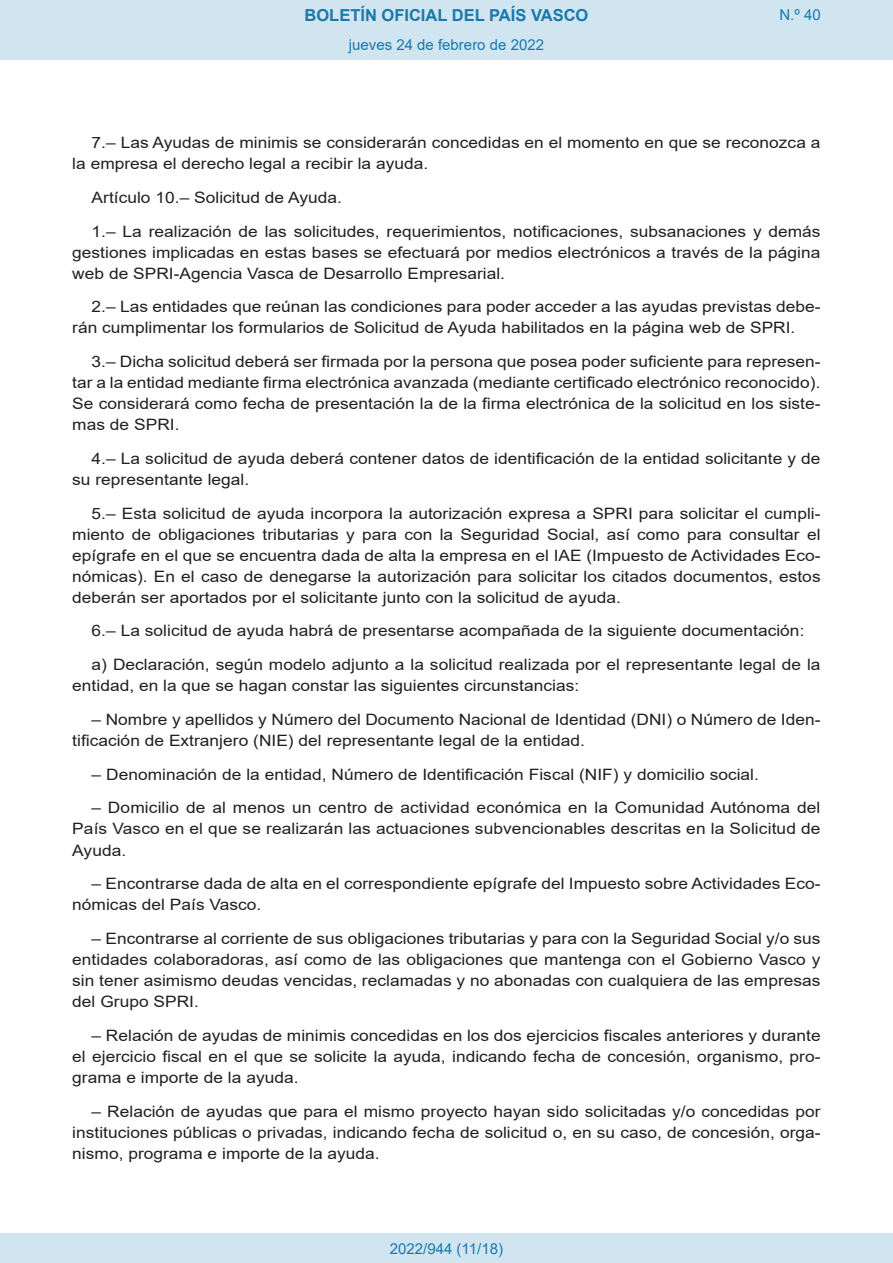
<style>
.page{position:relative;width:893px;height:1263px;background:#fff}
.page>*{position:absolute;margin:0;border:0;box-sizing:border-box;transform-origin:0 0}
.t1{font:700 16.5px "Arial";color:#1879ad}
.BOPVDetalle{font:15.6px/21px "Arial";color:#231f20;text-align:justify;scale:1.11 1}
.Paginacion_Centro{font:15px "Arial";color:#1879ad}
</style>
<div class="page">
<div style="left:0;top:0;width:893px;height:60px;background:#d0e5f0"></div>
<div style="left:0;top:1233px;width:893px;height:30px;background:#d0e5f0"></div>
<p class="t1" style="left:305px;top:3px;width:285px">BOLETÍN OFICIAL DEL PAÍS VASCO</p>
<p class="Paginacion_Centro" style="left:349px;top:35px;width:197px">jueves 24 de febrero de 2022</p>
<p class="Paginacion_Centro" style="left:779px;top:5px;width:43px">N.º 40</p>
<p class="BOPVDetalle" style="left:72px;top:132px;width:675px;text-indent:19px">7.– Las Ayudas de minimis se considerarán concedidas en el momento en que se reconozca a la empresa el derecho legal a recibir la ayuda.</p>
<p class="BOPVDetalle" style="left:92px;top:187px;width:227px">Artículo 10.– Solicitud de Ayuda.</p>
<p class="BOPVDetalle" style="left:72px;top:221px;width:676px;text-indent:19px">1.– La realización de las solicitudes, requerimientos, notificaciones, subsanaciones y demás gestiones implicadas en estas bases se efectuará por medios electrónicos a través de la página web de SPRI-Agencia Vasca de Desarrollo Empresarial.</p>
<p class="BOPVDetalle" style="left:72px;top:296px;width:676px;text-indent:19px">2.– Las entidades que reúnan las condiciones para poder acceder a las ayudas previstas debe&shy;rán cumplimentar los formularios de Solicitud de Ayuda habilitados en la página web de SPRI.</p>
<p class="BOPVDetalle" style="left:72px;top:351px;width:676px;text-indent:19px">3.– Dicha solicitud deberá ser firmada por la persona que posea poder suficiente para represen&shy;tar a la entidad mediante firma electrónica avanzada (mediante certificado electrónico reconocido).<br>Se considerará como fecha de presentación la de la firma electrónica de la solicitud en los siste&shy;mas de SPRI.</p>
<p class="BOPVDetalle" style="left:72px;top:448px;width:676px;text-indent:19px">4.– La solicitud de ayuda deberá contener datos de identificación de la entidad solicitante y de su representante legal.</p>
<p class="BOPVDetalle" style="left:72px;top:503px;width:676px;text-indent:19px">5.– Esta solicitud de ayuda incorpora la autorización expresa a SPRI para solicitar el cumpli&shy;miento de obligaciones tributarias y para con la Seguridad Social, así como para consultar el epígrafe en el que se encuentra dada de alta la empresa en el IAE (Impuesto de Actividades Eco&shy;nómicas). En el caso de denegarse la autorización para solicitar los citados documentos, estos deberán ser aportados por el solicitante junto con la solicitud de ayuda.</p>
<p class="BOPVDetalle" style="left:92px;top:620px;width:644px">6.– La solicitud de ayuda habrá de presentarse acompañada de la siguiente documentación:</p>
<p class="BOPVDetalle" style="left:72px;top:654px;width:676px;text-indent:19px">a) Declaración, según modelo adjunto a la solicitud realizada por el representante legal de la entidad, en la que se hagan constar las siguientes circunstancias:</p>
<p class="BOPVDetalle" style="left:72px;top:709px;width:676px;text-indent:19px">– Nombre y apellidos y Número del Documento Nacional de Identidad (DNI) o Número de Iden&shy;tificación de Extranjero (NIE) del representante legal de la entidad.</p>
<p class="BOPVDetalle" style="left:92px;top:764px;width:603px">– Denominación de la entidad, Número de Identificación Fiscal (NIF) y domicilio social.</p>
<p class="BOPVDetalle" style="left:72px;top:797px;width:676px;text-indent:19px">– Domicilio de al menos un centro de actividad económica en la Comunidad Autónoma del País Vasco en el que se realizarán las actuaciones subvencionables descritas en la Solicitud de Ayuda.</p>
<p class="BOPVDetalle" style="left:72px;top:873px;width:676px;text-indent:19px">– Encontrarse dada de alta en el correspondiente epígrafe del Impuesto sobre Actividades Eco&shy;nómicas del País Vasco.</p>
<p class="BOPVDetalle" style="left:72px;top:928px;width:676px;text-indent:19px">– Encontrarse al corriente de sus obligaciones tributarias y para con la Seguridad Social y/o sus entidades colaboradoras, así como de las obligaciones que mantenga con el Gobierno Vasco y sin tener asimismo deudas vencidas, reclamadas y no abonadas con cualquiera de las empresas del Grupo SPRI.</p>
<p class="BOPVDetalle" style="left:72px;top:1025px;width:676px;text-indent:19px">– Relación de ayudas de minimis concedidas en los dos ejercicios fiscales anteriores y durante el ejercicio fiscal en el que se solicite la ayuda, indicando fecha de concesión, organismo, pro&shy;grama e importe de la ayuda.</p>
<p class="BOPVDetalle" style="left:72px;top:1100px;width:676px;text-indent:19px">– Relación de ayudas que para el mismo proyecto hayan sido solicitadas y/o concedidas por instituciones públicas o privadas, indicando fecha de solicitud o, en su caso, de concesión, orga&shy;nismo, programa e importe de la ayuda.</p>
<p class="Paginacion_Centro" style="left:390px;top:1238px;width:115px">2022/944 (11/18)</p>
</div>
